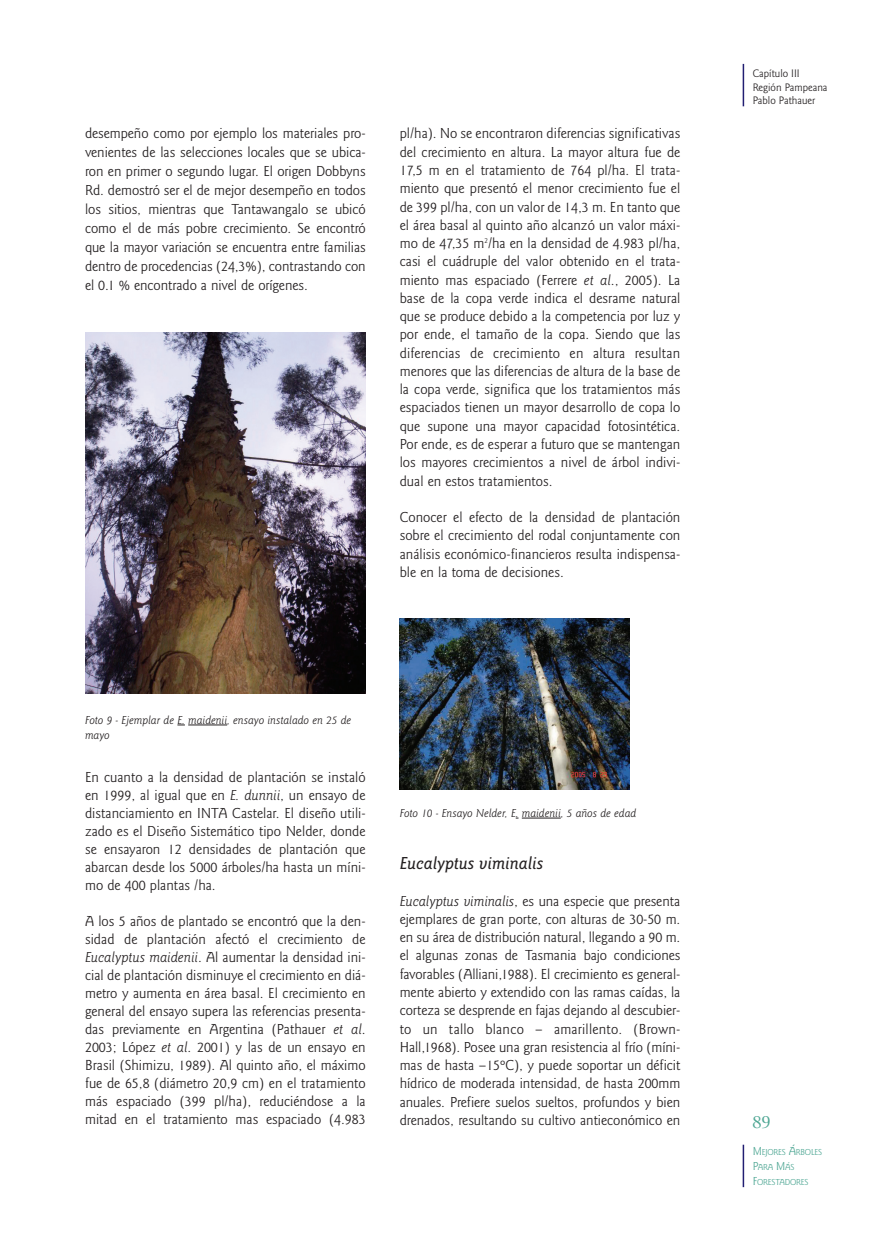
<style>
.page{position:relative;width:893px;height:1234px;background:#fff}
.page>*{position:absolute;margin:0;border:0;box-sizing:border-box;transform-origin:0 0}
.t1{font:italic 500 18px "Goudy Sans";color:#231f20}
.t2{font:18px "Cochin";color:#4fa794}
.t3{font:15px/18.3px "Goudy Sans";color:#231f20;text-align:justify}
.t4{font:italic 12px/15px "Goudy Sans";color:#231f20}
.t5{font:11.25px/13.5px "Goudy Sans";color:#231f20}
.t6{font:9px/15px "Goudy Sans";letter-spacing:-.02em;color:#4fa794}
.s1{font-style:italic}
.s2{font-size:12px}
</style>
<div class="page">
<hr style="left:743px;top:64px;width:1px;height:42px;background:#221e72">
<hr style="left:743px;top:1144px;width:1px;height:42px;background:#221e72">
<img style="left:85px;top:332px;width:281px;height:361px">
<hr style="left:188px;top:724px;width:39px;height:1px;background:#231f20">
<img style="left:400px;top:618px;width:229px;height:171px">
<hr style="left:522px;top:817px;width:39px;height:1px;background:#231f20">
<p class="t3" style="left:85px;top:125px;width:282px;line-height:18.9px">desempeño como por ejemplo los materiales pro&shy;venientes de las selecciones locales que se ubica&shy;ron en primer o segundo lugar. El origen Dobbyns Rd. demostró ser el de mejor desempeño en todos los sitios, mientras que Tantawangalo se ubicó como el de más pobre crecimiento. Se encontró que la mayor variación se encuentra entre familias dentro de procedencias (24,3%), contrastando con el 0.1 % encontrado a nivel de orígenes.</p>
<p class="t3" style="left:400px;top:125px;width:282px">pl/ha). No se encontraron diferencias significativas del crecimiento en altura. La mayor altura fue de 17,5 m en el tratamiento de 764 pl/ha. El trata&shy;miento que presentó el menor crecimiento fue el de 399 pl/ha, con un valor de 14,3 m. En tanto que el área basal al quinto año alcanzó un valor máxi&shy;mo de 47,35 m<sup>2</sup>/ha en la densidad de 4.983 pl/ha, casi el cuádruple del valor obtenido en el trata&shy;miento mas espaciado (Ferrere <span class="s1">et al</span>., 2005). La base de la copa verde indica el desrame natural que se produce debido a la competencia por luz y por ende, el tamaño de la copa. Siendo que las diferencias de crecimiento en altura resultan menores que las diferencias de altura de la base de la copa verde, significa que los tratamientos más espaciados tienen un mayor desarrollo de copa lo que supone una mayor capacidad fotosintética.<br>Por ende, es de esperar a futuro que se mantengan los mayores crecimientos a nivel de árbol indivi&shy;dual en estos tratamientos.</p>
<p class="t3" style="left:400px;top:509px;width:282px">Conocer el efecto de la densidad de plantación sobre el crecimiento del rodal conjuntamente con análisis económico-financieros resulta indispensa&shy;ble en la toma de decisiones.</p>
<p class="t4" style="left:85px;top:713px;width:268px">Foto 9 - Ejemplar de E. maidenii, ensayo instalado en 25 de mayo</p>
<p class="t3" style="left:85px;top:769px;width:282px">En cuanto a la densidad de plantación se instaló en 1999, al igual que en <span class="s1">E. dunnii</span>, un ensayo de distanciamiento en INTA Castelar. El diseño utili&shy;zado es el Diseño Sistemático tipo Nelder, donde se ensayaron 12 densidades de plantación que abarcan desde los 5000 árboles/ha hasta un míni&shy;mo de 400 plantas /ha.</p>
<p class="t3" style="left:85px;top:913px;width:282px">A los 5 años de plantado se encontró que la den&shy;sidad de plantación afectó el crecimiento de <span class="s1">Eucalyptus maidenii</span>. Al aumentar la densidad ini&shy;cial de plantación disminuye el crecimiento en diá&shy;metro y aumenta en área basal. El crecimiento en general del ensayo supera las referencias presenta&shy;das previamente en Argentina (Pathauer <span class="s1">et al</span>.<br>2003; López <span class="s1">et al</span>. 2001) y las de un ensayo en Brasil (Shimizu, 1989). Al quinto año, el máximo fue de 65,8 (diámetro 20,9 cm) en el tratamiento más espaciado (399 pl/ha), reduciéndose a la mitad en el tratamiento mas espaciado (4.983</p>
<p class="t4" style="left:400px;top:806px;width:238px">Foto 10 - Ensayo Nelder, E. maidenii, 5 años de edad</p>
<p class="t1" style="left:400px;top:856px;width:145px">Eucalyptus viminalis</p>
<p class="t3" style="left:400px;top:892px;width:282px"><span class="s1">Eucalyptus viminalis</span>, es una especie que presenta ejemplares de gran porte, con alturas de 30-50 m. en su área de distribución natural, llegando a 90 m. el algunas zonas de Tasmania bajo condiciones favorables (Alliani,1988). El crecimiento es general&shy;mente abierto y extendido con las ramas caídas, la corteza se desprende en fajas dejando al descubier&shy;to un tallo blanco – amarillento. (Brown-Hall,1968). Posee una gran resistencia al frío (míni&shy;mas de hasta –15ºC), y puede soportar un déficit hídrico de moderada intensidad, de hasta 200mm anuales. Prefiere suelos sueltos, profundos y bien drenados, resultando su cultivo antieconómico en</p>
<p class="t5" style="left:753px;top:68px;width:76px">Capítulo III<br>Región Pampeana<br>Pablo Pathauer</p>
<p class="t2" style="left:753px;top:1114px;width:19px">89</p>
<p class="t6" style="left:753px;top:1144px;width:71px"><span class="s2">M</span>EJORES <span class="s2">Á</span>RBOLES<br><span class="s2">P</span>ARA <span class="s2">M</span>ÁS<br><span class="s2">F</span>ORESTADORES</p>
</div>
